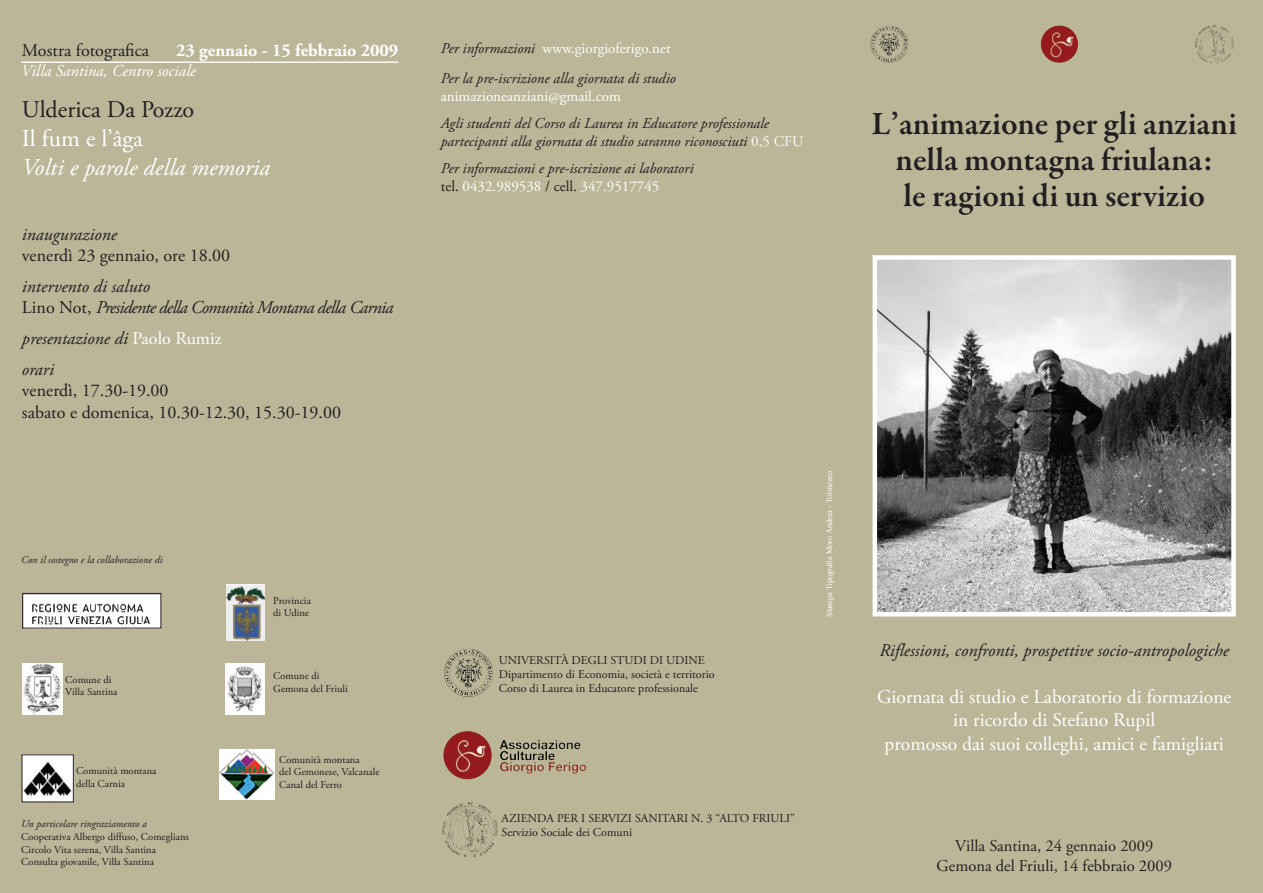
<style>
.page{position:relative;width:1263px;height:893px;background:#bbb698}
.page>*{position:absolute;margin:0;border:0;box-sizing:border-box;transform-origin:0 0}
.t1{font:600 33px "Garamond Premr Pro";color:#231f20}
.t2{font:italic 24px "Adobe Garamond Pro";color:#fff}
.t3{font:24px "Adobe Garamond Pro";color:#231f20}
.t4{font:24px "Adobe Garamond Pro";color:#fff}
.t5{font:19.5px "Adobe Garamond Pro";color:#fff}
.t6{font:italic 18px "Adobe Garamond Pro";color:#231f20}
.t7{font:18px "Adobe Garamond Pro";color:#231f20}
.t8{font:italic 18px "Adobe Garamond Pro";letter-spacing:-.04em;color:#231f20}
.t9{font:700 18px "Adobe Garamond Pro";color:#fff}
.t10{font:16.5px "Adobe Garamond Pro";color:#231f20}
.t11{font:italic 16.5px "Adobe Garamond Pro";color:#fff}
.t12{font:italic 15px "Adobe Garamond Pro";color:#231f20}
.t13{font:15px "Adobe Garamond Pro";color:#fff}
.t14{font:12px "Adobe Garamond Pro";color:#231f20}
.t15{font:10.5px/12.6px "Adobe Garamond Pro";color:#231f20}
.t16{font:italic 10.5px "Adobe Garamond Pro";color:#231f20}
.t17{font:8.25px "Times New Roman";color:#fff}
.s1{font-style:normal}
.s2{font-style:normal;color:#fff}
.s3{font-style:italic;color:#231f20}
.s4{font-style:normal;color:#fafafa}
.s5{color:#231f20}
</style>
<div class="page">
<img style="left:24px;top:595px;width:135px;height:31px">
<div style="left:22px;top:593px;width:139px;height:35px;border:1px solid #231f20"></div>
<img style="left:227px;top:585px;width:38px;height:56px">
<img style="left:219px;top:750px;width:55px;height:49px">
<hr style="left:21px;top:61px;width:377px;height:2px;background:#fafafa">
<img style="left:443px;top:731px;width:24px;height:28px">
<img style="left:458px;top:802px;width:23px;height:6px">
<img style="left:452px;top:649px;width:16px;height:7px">
<img style="left:226px;top:664px;width:39px;height:50px">
<img style="left:23px;top:663px;width:39px;height:51px">
<img style="left:24px;top:756px;width:48px;height:44px">
<img style="left:877px;top:260px;width:354px;height:351px">
<div style="left:872px;top:255px;width:364px;height:361px;border:4px solid #fff"></div>
<img style="left:1205px;top:25px;width:17px;height:4px">
<svg style="left:876px;top:26px;width:13px;height:5px"></svg>
<img style="left:1041px;top:25px;width:18px;height:27px">
<p class="t7" style="left:22px;top:40px;width:129px">Mostra fotografica</p>
<p class="t9" style="left:176px;top:40px;width:224px">23 gennaio - 15 febbraio 2009</p>
<p class="t11" style="left:21px;top:61px;width:176px">Villa Santina, Centro sociale</p>
<p class="t3" style="left:22px;top:95px;width:174px">Ulderica Da Pozzo</p>
<p class="t4" style="left:22px;top:124px;width:122px">Il fum e l’âga</p>
<p class="t2" style="left:22px;top:153px;width:250px">Volti e parole della memoria</p>
<p class="t6" style="left:22px;top:223px;width:97px">inaugurazione</p>
<p class="t7" style="left:22px;top:245px;width:210px">venerdì 23 gennaio, ore 18.00</p>
<p class="t6" style="left:22px;top:275px;width:130px">intervento di saluto</p>
<p class="t8" style="left:22px;top:297px;width:373px"><span class="s1">Lino Not,</span> Presidente della Comunità Montana della Carnia</p>
<p class="t6" style="left:22px;top:327px;width:201px">presentazione di <span class="s2">Paolo Rumiz</span></p>
<p class="t6" style="left:22px;top:358px;width:34px">orari</p>
<p class="t7" style="left:22px;top:380px;width:148px">venerdì, 17.30-19.00</p>
<p class="t7" style="left:22px;top:401px;width:321px">sabato e domenica, 10.30-12.30, 15.30-19.00</p>
<p class="t16" style="left:21px;top:553px;width:143px">Con il sostegno e la collaborazione di</p>
<p class="t15" style="left:65px;top:673px;width:48px">Comune di</p>
<p class="t15" style="left:65px;top:686px;width:54px">Villa Santina</p>
<p class="t15" style="left:76px;top:765px;width:82px">Comunità montana della Carnia</p>
<p class="t16" style="left:21px;top:818px;width:127px">Un particolare ringraziamento a</p>
<p class="t15" style="left:21px;top:831px;width:169px">Cooperativa Albergo diffuso, Comeglians</p>
<p class="t15" style="left:21px;top:843px;width:136px">Circolo Vita serena, Villa Santina</p>
<p class="t15" style="left:21px;top:856px;width:134px">Consulta giovanile, Villa Santina</p>
<p class="t15" style="left:273px;top:594px;width:39px">Provincia</p>
<p class="t15" style="left:273px;top:607px;width:37px">di Udine</p>
<p class="t15" style="left:273px;top:670px;width:48px">Comune di</p>
<p class="t15" style="left:273px;top:682px;width:76px">Gemona del Friuli</p>
<p class="t15" style="left:279px;top:753px;width:82px">Comunità montana</p>
<p class="t15" style="left:279px;top:766px;width:102px">del Gemonese, Valcanale</p>
<p class="t15" style="left:279px;top:778px;width:64px">Canal del Ferro</p>
<p class="t13" style="left:441px;top:40px;width:231px"><span class="s3">Per informazioni</span> www.giorgioferigo.net</p>
<p class="t12" style="left:441px;top:70px;width:237px">Per la pre-iscrizione alla giornata di studio</p>
<p class="t13" style="left:441px;top:88px;width:181px">animazioneanziani@gmail.com</p>
<p class="t12" style="left:441px;top:115px;width:330px">Agli studenti del Corso di Laurea in Educatore professionale</p>
<p class="t12" style="left:441px;top:133px;width:364px">partecipanti alla giornata di studio saranno riconosciuti <span class="s4">0,5 CFU</span></p>
<p class="t12" style="left:441px;top:160px;width:254px">Per informazioni e pre-iscrizione ai laboratori</p>
<p class="t13" style="left:441px;top:178px;width:220px"><span class="s5">tel.</span> 0432.989538 <span class="s5">/ cell.</span> 347.9517745</p>
<p class="t1" style="left:871px;top:104px;width:367px">L’animazione per gli anziani</p>
<p class="t1" style="left:895px;top:140px;width:319px">nella montagna friulana:</p>
<p class="t1" style="left:903px;top:176px;width:303px">le ragioni di un servizio</p>
<p class="t14" style="left:499px;top:652px;width:208px">UNIVERSITÀ DEGLI STUDI DI UDINE</p>
<p class="t14" style="left:499px;top:667px;width:217px">Dipartimento di Economia, società e territorio</p>
<p class="t14" style="left:499px;top:681px;width:201px">Corso di Laurea in Educatore professionale</p>
<p class="t17" style="left:824px;top:617px;width:148px;rotate:-90deg">Stampa Tipografia Moro Andrea - Tolmezzo</p>
<p class="t14" style="left:502px;top:811px;width:295px">AZIENDA PER I SERVIZI SANITARI N. 3 “ALTO FRIULI”</p>
<p class="t14" style="left:502px;top:825px;width:132px">Servizio Sociale dei Comuni</p>
<p class="t6" style="left:879px;top:640px;width:351px">Riflessioni, confronti, prospettive socio-antropologiche</p>
<p class="t5" style="left:877px;top:685px;width:356px">Giornata di studio e Laboratorio di formazione</p>
<p class="t5" style="left:953px;top:708px;width:204px">in ricordo di Stefano Rupil</p>
<p class="t5" style="left:885px;top:732px;width:341px">promosso dai suoi colleghi, amici e famigliari</p>
<p class="t10" style="left:955px;top:836px;width:200px">Villa Santina, 24 gennaio 2009</p>
<p class="t10" style="left:936px;top:855px;width:237px">Gemona del Friuli, 14 febbraio 2009</p>
</div>
